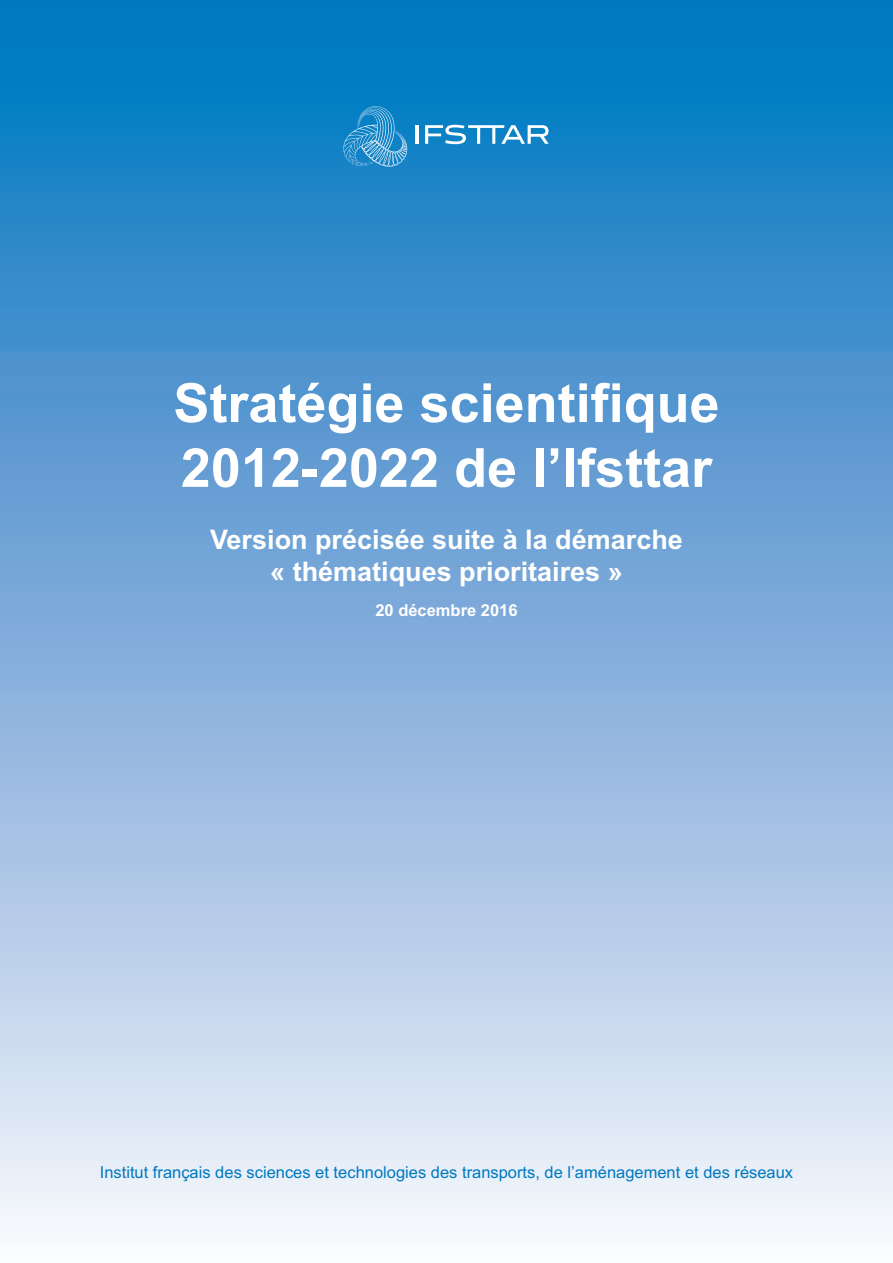
<style>
.page{position:relative;width:893px;height:1263px;background:#fff}
.page>*{position:absolute;margin:0;border:0;box-sizing:border-box;transform-origin:0 0}
.t1{font:700 54px/64.8px "Arial";color:#fff}
.t2{font:700 27px/32.4px "Arial";color:#fff;text-align:center}
.t3{font:16.5px "Arial";color:#0078c0}
.t4{font:700 16.5px "Arial";color:#fff}
</style>
<div class="page">
<div style="left:0;top:0;width:893px;height:1263px;background:linear-gradient(to bottom,#006fbd,#fef2fa)"></div>
<hr style="left:416px;top:125px;width:3px;height:19px;background:#fff">
<svg style="left:425px;top:125px;width:124px;height:19px"></svg>
<svg style="left:343px;top:106px;width:65px;height:61px;background:#3394ce"></svg>
<h1 class="t1" style="left:173px;top:371px;width:548px">Stratégie scientifique<br>2012-2022 de l’Ifsttar</h1>
<h2 class="t2" style="left:210px;top:523px;width:474px">Version précisée suite à la démarche « thématiques prioritaires »</h2>
<p class="t4" style="left:375px;top:600px;width:144px">20 décembre 2016</p>
<p class="t3" style="left:100px;top:1162px;width:695px">Institut français des sciences et technologies des transports, de l’aménagement et des réseaux</p>
</div>
